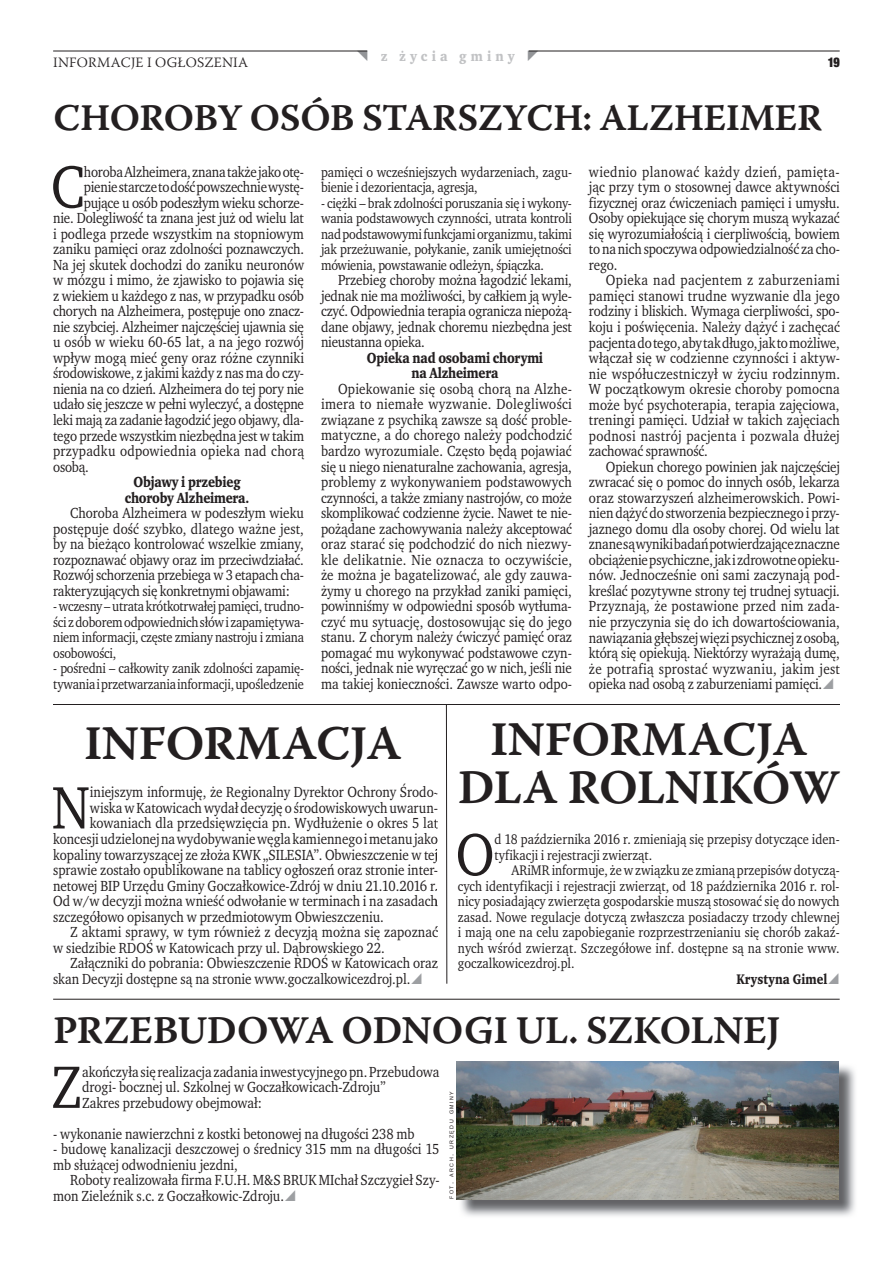
<style>
.page{position:relative;width:893px;height:1263px;background:#fff}
.page>*{position:absolute;margin:0;border:0;box-sizing:border-box;transform-origin:0 0}
.t1{font:61.2px "Wro Text";color:#231f20;scale:.93 1}
.t2{font:60.45px "Wro Text";color:#231f20;scale:.93 1}
.t3{font:48px/48px "Warnock Pro Semibold Capt";letter-spacing:-.02em;color:#231f20;text-align:center}
.t4{font:39px "Warnock Pro Semibold Capt";letter-spacing:-.015em;color:#231f20}
.t5{font:37.5px "Warnock Pro Semibold Capt";letter-spacing:-.02em;color:#231f20}
.t6{font:15px/15.5px "Wro Text";color:#231f20;text-align:justify;scale:.93 1}
.t7{font:700 15px/15.5px "Wro Text";letter-spacing:-.015em;color:#231f20;text-align:center;scale:.93 1}
.t8{font:14.25px/15.5px "Wro Text";letter-spacing:-.015em;color:#231f20;text-align:justify;scale:.93 1}
.t9{font:300 14.25px "Warnock Pro";letter-spacing:.015em;color:#231f20}
.t10{font:700 14.25px "Wro Text";color:#231f20;scale:.93 1}
.t11{font:700 14.25px "Wro Text";letter-spacing:.29em;color:#c1c2c4}
.t12{font:700 14.25px "Wro Head";color:#231f20}
.t13{font:5.25px "Arial";letter-spacing:.285em;color:#231f20}
.s1{font-size:7.5px}
</style>
<div class="page">
<hr style="left:53px;top:51px;width:314px;height:1px;background:#231f20">
<hr style="left:529px;top:51px;width:311px;height:1px;background:#231f20">
<hr style="left:53px;top:704px;width:787px;height:1px;background:#231f20">
<hr style="left:53px;top:999px;width:787px;height:1px;background:#231f20">
<img style="left:459px;top:1063px;width:396px;height:153px">
<img style="left:457px;top:1061px;width:381px;height:138px">
<img style="left:445px;top:705px;width:3px;height:279px">
<svg style="left:437px;top:793px;width:1px;height:114px"></svg>
<hr style="left:446px;top:704px;width:1px;height:280px;background:#231f20">
<p class="t9" style="left:53px;top:53px;width:196px">INFORMACJE I OGŁOSZENIA</p>
<p class="t11" style="left:381px;top:47px;width:135px">z życia gminy</p>
<p class="t12" style="left:828px;top:53px;width:14px">19</p>
<h3 class="t5" style="left:53px;top:95px;width:770px">CHOROBY OSÓB STARSZYCH: ALZHEIMER</h3>
<h1 class="t1" style="left:51px;top:148px;width:38px">C</h1>
<p class="t6" style="left:84px;top:164px;width:238px">horoba Alzheimera, znana także jako otę-</p>
<p class="t6" style="left:84px;top:179px;width:238px">pienie starcze to dość powszechnie wystę-</p>
<p class="t6" style="left:84px;top:195px;width:238px">pujące u osób podeszłym wieku schorze-</p>
<p class="t6" style="left:53px;top:210px;width:271px">nie. Dolegliwość ta znana jest już od wielu lat</p>
<p class="t6" style="left:53px;top:226px;width:271px">i podlega przede wszystkim na stopniowym</p>
<p class="t6" style="left:53px;top:241px;width:271px">zaniku pamięci oraz zdolności poznawczych.</p>
<p class="t6" style="left:53px;top:257px;width:271px">Na jej skutek dochodzi do zaniku neuronów</p>
<p class="t6" style="left:53px;top:272px;width:271px">w mózgu i mimo, że zjawisko to pojawia się</p>
<p class="t6" style="left:53px;top:288px;width:271px">z wiekiem u każdego z nas, w przypadku osób</p>
<p class="t6" style="left:53px;top:303px;width:271px">chorych na Alzheimera, postępuje ono znacz-</p>
<p class="t6" style="left:53px;top:319px;width:271px">nie szybciej. Alzheimer najczęściej ujawnia się</p>
<p class="t6" style="left:53px;top:334px;width:271px">u osób w wieku 60-65 lat, a na jego rozwój</p>
<p class="t6" style="left:53px;top:350px;width:271px">wpływ mogą mieć geny oraz różne czynniki</p>
<p class="t6" style="left:53px;top:366px;width:271px">środowiskowe, z jakimi każdy z nas ma do czy-</p>
<p class="t6" style="left:53px;top:381px;width:271px">nienia na co dzień. Alzheimera do tej pory nie</p>
<p class="t6" style="left:53px;top:397px;width:271px">udało się jeszcze w pełni wyleczyć, a dostępne</p>
<p class="t6" style="left:53px;top:412px;width:271px">leki mają za zadanie łagodzić jego objawy, dla-</p>
<p class="t6" style="left:53px;top:428px;width:271px">tego przede wszystkim niezbędna jest w takim</p>
<p class="t6" style="left:53px;top:443px;width:271px">przypadku odpowiednia opieka nad chorą</p>
<p class="t6" style="left:53px;top:459px;width:40px">osobą.</p>
<p class="t7" style="left:125px;top:474px;width:135px">Objawy i przebieg choroby Alzheimera.</p>
<p class="t6" style="left:53px;top:505px;width:271px;text-indent:17px">Choroba Alzheimera w podeszłym wieku postępuje dość szybko, dlatego ważne jest, by na bieżąco kontrolować wszelkie zmiany, rozpoznawać objawy oraz im przeciwdziałać.<br>Rozwój schorzenia przebiega w 3 etapach cha&shy;rakteryzujących się konkretnymi objawami:</p>
<p class="t8" style="left:53px;top:599px;width:271px">- wczesny – utrata krótkotrwałej pamięci, trudno&shy;ści z doborem odpowiednich słów i zapamiętywa&shy;niem informacji, częste zmiany nastroju i zmiana osobowości,</p>
<p class="t8" style="left:53px;top:661px;width:271px">- pośredni – całkowity zanik zdolności zapamię&shy;tywania i przetwarzania informacji, upośledzenie</p>
<p class="t8" style="left:321px;top:164px;width:271px">pamięci o wcześniejszych wydarzeniach, zagu&shy;bienie i dezorientacja, agresja,</p>
<p class="t8" style="left:321px;top:195px;width:271px">- ciężki – brak zdolności poruszania się i wykony&shy;wania podstawowych czynności, utrata kontroli nad podstawowymi funkcjami organizmu, takimi jak przeżuwanie, połykanie, zanik umiejętności mówienia, powstawanie odleżyn, śpiączka.</p>
<p class="t6" style="left:321px;top:272px;width:271px;text-indent:17px">Przebieg choroby można łagodzić lekami, jednak nie ma możliwości, by całkiem ją wyle&shy;czyć. Odpowiednia terapia ogranicza niepożą&shy;dane objawy, jednak choremu niezbędna jest nieustanna opieka.</p>
<p class="t7" style="left:367px;top:350px;width:191px">Opieka nad osobami chorymi na Alzheimera</p>
<p class="t6" style="left:321px;top:381px;width:271px;text-indent:17px">Opiekowanie się osobą chorą na Alzhe&shy;imera to niemałe wyzwanie. Dolegliwości związane z psychiką zawsze są dość proble&shy;matyczne, a do chorego należy podchodzić bardzo wyrozumiale. Często będą pojawiać się u niego nienaturalne zachowania, agresja, problemy z wykonywaniem podstawowych czynności, a także zmiany nastrojów, co może skomplikować codzienne życie. Nawet te nie&shy;pożądane zachowywania należy akceptować oraz starać się podchodzić do nich niezwy&shy;kle delikatnie. Nie oznacza to oczywiście, że można je bagatelizować, ale gdy zauwa&shy;żymy u chorego na przykład zaniki pamięci, powinniśmy w odpowiedni sposób wytłuma&shy;czyć mu sytuację, dostosowując się do jego stanu. Z chorym należy ćwiczyć pamięć oraz pomagać mu wykonywać podstawowe czyn&shy;ności, jednak nie wyręczać go w nich, jeśli nie ma takiej konieczności. Zawsze warto odpo-</p>
<p class="t6" style="left:589px;top:164px;width:271px">wiednio planować każdy dzień, pamięta&shy;jąc przy tym o stosownej dawce aktywności fizycznej oraz ćwiczeniach pamięci i umysłu.<br>Osoby opiekujące się chorym muszą wykazać się wyrozumiałością i cierpliwością, bowiem to na nich spoczywa odpowiedzialność za cho&shy;rego.</p>
<p class="t6" style="left:589px;top:272px;width:271px;text-indent:17px">Opieka nad pacjentem z zaburzeniami pamięci stanowi trudne wyzwanie dla jego rodziny i bliskich. Wymaga cierpliwości, spo&shy;koju i poświęcenia. Należy dążyć i zachęcać pacjenta do tego, aby tak długo, jak to możliwe, włączał się w codzienne czynności i aktyw&shy;nie współuczestniczył w życiu rodzinnym.<br>W początkowym okresie choroby pomocna może być psychoterapia, terapia zajęciowa, treningi pamięci. Udział w takich zajęciach podnosi nastrój pacjenta i pozwala dłużej zachować sprawność.</p>
<p class="t6" style="left:589px;top:459px;width:271px;text-indent:17px">Opiekun chorego powinien jak najczęściej zwracać się o pomoc do innych osób, lekarza oraz stowarzyszeń alzheimerowskich. Powi&shy;nien dążyć do stworzenia bezpiecznego i przy&shy;jaznego domu dla osoby chorej. Od wielu lat znane są wyniki badań potwierdzające znaczne obciążenie psychiczne, jak i zdrowotne opieku&shy;nów. Jednocześnie oni sami zaczynają pod&shy;kreślać pozytywne strony tej trudnej sytuacji.<br>Przyznają, że postawione przed nim zada&shy;nie przyczynia się do ich dowartościowania, nawiązania głębszej więzi psychicznej z osobą, którą się opiekują. Niektórzy wyrażają dumę, że potrafią sprostać wyzwaniu, jakim jest opieka nad osobą z zaburzeniami pamięci.</p>
<h3 class="t3" style="left:84px;top:719px;width:319px">INFORMACJA</h3>
<h1 class="t1" style="left:52px;top:769px;width:43px">N</h1>
<p class="t6" style="left:90px;top:784px;width:376px">iniejszym informuję, że Regionalny Dyrektor Ochrony Środo-</p>
<p class="t6" style="left:90px;top:800px;width:376px">wiska w Katowicach wydał decyzję o środowiskowych uwarun-</p>
<p class="t6" style="left:90px;top:816px;width:376px">kowaniach dla przedsięwzięcia pn. Wydłużenie o okres 5 lat</p>
<p class="t6" style="left:53px;top:831px;width:415px">koncesji udzielonej na wydobywanie węgla kamiennego i metanu jako</p>
<p class="t6" style="left:53px;top:847px;width:415px">kopaliny towarzyszącej ze złoża KWK „SILESIA”. Obwieszczenie w tej</p>
<p class="t6" style="left:53px;top:862px;width:415px">sprawie zostało opublikowane na tablicy ogłoszeń oraz stronie inter-</p>
<p class="t6" style="left:53px;top:878px;width:415px">netowej BIP Urzędu Gminy Goczałkowice-Zdrój w dniu 21.10.2016 r.</p>
<p class="t6" style="left:53px;top:893px;width:415px">Od w/w decyzji można wnieść odwołanie w terminach i na zasadach</p>
<p class="t6" style="left:53px;top:909px;width:357px">szczegółowo opisanych w przedmiotowym Obwieszczeniu.</p>
<p class="t6" style="left:70px;top:924px;width:397px">Z aktami sprawy, w tym również z decyzją można się zapoznać</p>
<p class="t6" style="left:53px;top:940px;width:358px">w siedzibie RDOŚ w Katowicach przy ul. Dąbrowskiego 22.</p>
<p class="t6" style="left:70px;top:955px;width:397px">Załączniki do pobrania: Obwieszczenie RDOŚ w Katowicach oraz</p>
<p class="t6" style="left:53px;top:971px;width:386px">skan Decyzji dostępne są na stronie www.goczalkowicezdroj.pl.</p>
<h3 class="t3" style="left:458px;top:714px;width:384px">INFORMACJA<br>DLA ROLNIKÓW</h3>
<h2 class="t2" style="left:456px;top:817px;width:43px">O</h2>
<p class="t8" style="left:494px;top:831px;width:373px">d 18 października 2016 r. zmieniają się przepisy dotyczące iden&shy;tyfikacji i rejestracji zwierząt.</p>
<p class="t8" style="left:458px;top:862px;width:412px;text-indent:53px">ARiMR informuje, że w związku ze zmianą przepisów dotyczą&shy;cych identyfikacji i rejestracji zwierząt, od 18 października 2016 r. rol&shy;nicy posiadający zwierzęta gospodarskie muszą stosować się do nowych zasad. Nowe regulacje dotyczą zwłaszcza posiadaczy trzody chlewnej i mają one na celu zapobieganie rozprzestrzenianiu się chorób zakaź&shy;nych wśród zwierząt. Szczegółowe inf. dostępne są na stronie www. goczalkowicezdroj.pl.</p>
<p class="t10" style="left:737px;top:970px;width:99px">Krystyna Gimel</p>
<h3 class="t4" style="left:53px;top:1007px;width:729px">PRZEBUDOWA ODNOGI UL. SZKOLNEJ</h3>
<h1 class="t1" style="left:51px;top:1049px;width:35px">Z</h1>
<p class="t6" style="left:82px;top:1064px;width:386px;text-align:left">akończyła się realizacja zadania inwestycyjnego pn. Przebudowa drogi- bocznej ul. Szkolnej w Goczałkowicach-Zdroju”<br>Zakres przebudowy obejmował:</p>
<p class="t6" style="left:53px;top:1126px;width:390px">- wykonanie nawierzchni z kostki betonowej na długości 238 mb</p>
<p class="t6" style="left:53px;top:1141px;width:417px">- budowę kanalizacji deszczowej o średnicy 315 mm na długości 15 mb służącej odwodnieniu jezdni,</p>
<p class="t6" style="left:53px;top:1173px;width:417px;text-indent:17px">Roboty realizowała firma F.U.H. M&amp;S BRUK MIchał Szczygieł Szy&shy;mon Zieleźnik s.c. z Goczałkowic-Zdroju.</p>
<p class="t13" style="left:448px;top:1199px;width:109px;rotate:-90deg">fot<span class="s1">.</span> arch<span class="s1">.</span> urzędu gminy</p>
</div>
